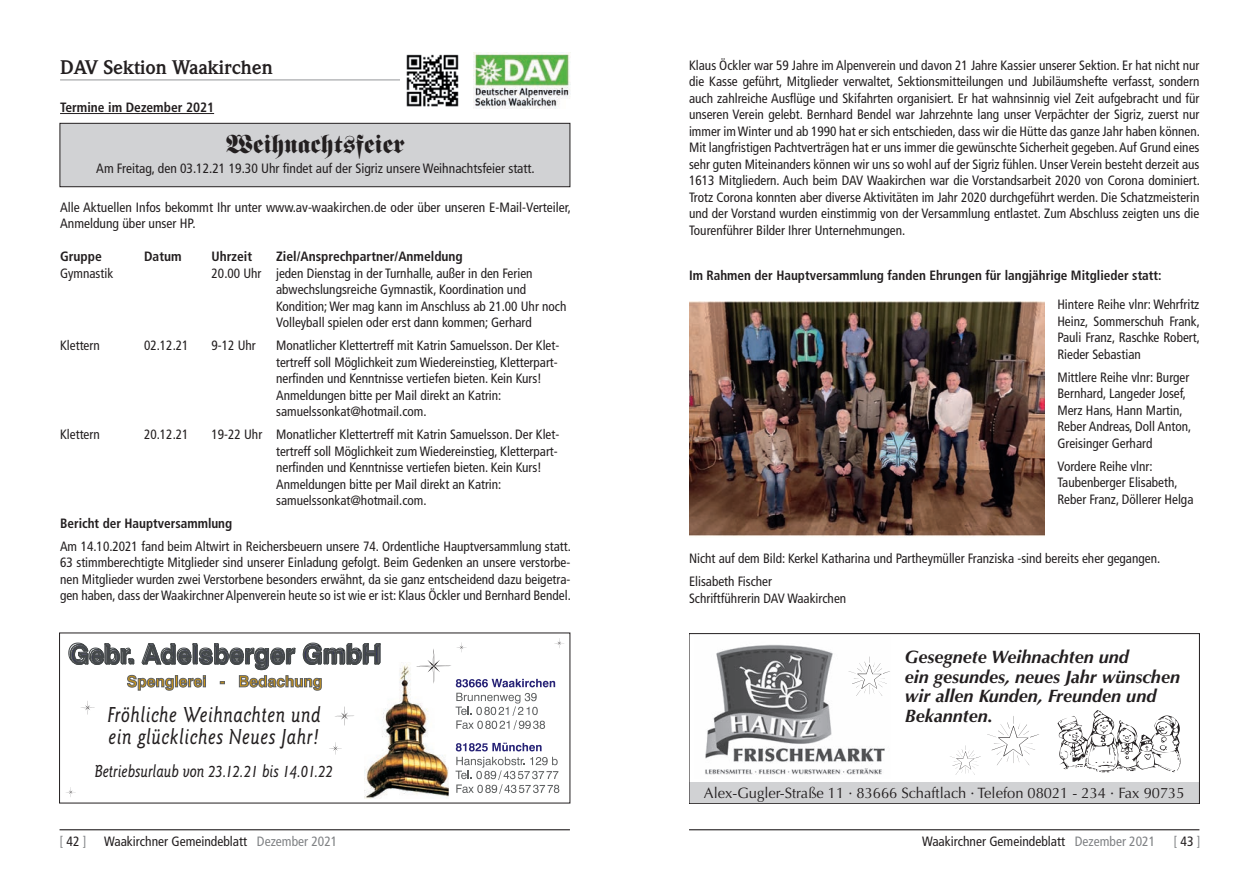
<style>
.page{position:relative;width:1259px;height:893px;background:#fff}
.page>*{position:absolute;margin:0;border:0;box-sizing:border-box;transform-origin:0 0}
.t1{font:25.5px "Fette Fraktur";color:#231f20}
.t2{font:italic 500 22.5px "Goudy Sans";letter-spacing:.03em;color:#231f20;scale:.84 1}
.t3{font:700 19.35px "Weidemann";color:#231f20}
.t4{font:italic 700 18px/19.5px "Optima";color:#231f20}
.t5{font:italic 500 18px "Goudy Sans";color:#231f20;scale:.84 1}
.t6{font:15px "Optima";color:#231f20}
.t7{font:condensed 13.5px/16.5px "Frutiger";color:#231f20}
.t8{font:700 condensed 13.5px "Frutiger";color:#231f20}
.t9{font:condensed 13.5px "Frutiger";color:#808285}
.s1{color:#231f20}
.s2{color:#808285}
</style>
<div class="page">
<hr style="left:60px;top:829px;width:510px;height:1px;background:#231f20">
<hr style="left:689px;top:829px;width:510px;height:1px;background:#231f20">
<div style="left:60px;top:123px;width:510px;height:64px;background:#d1d2d4;border:1px solid #231f20"></div>
<hr style="left:60px;top:80px;width:510px;height:1px;background:#939598">
<hr style="left:60px;top:113px;width:154px;height:1px;background:#231f20">
<div style="left:400px;top:54px;width:74px;height:54px;background:#fff"></div>
<img style="left:406px;top:54px;width:53px;height:53px">
<img style="left:474px;top:53px;width:96px;height:56px">
<img style="left:689px;top:301px;width:355px;height:236px">
<img style="left:705px;top:644px;width:180px;height:131px">
<div style="left:689px;top:782px;width:510px;height:22px;background:#d1d2d4"></div>
<svg style="left:848px;top:656px;width:42px;height:40px"></svg>
<svg style="left:1057px;top:710px;width:123px;height:62px"></svg>
<div style="left:689px;top:634px;width:510px;height:170px;border:1px solid #231f20"></div>
<svg style="left:950px;top:745px;width:31px;height:30px"></svg>
<svg style="left:987px;top:716px;width:52px;height:49px"></svg>
<svg style="left:455px;top:693px;width:90px;height:37px"></svg>
<svg style="left:456px;top:743px;width:85px;height:8px"></svg>
<svg style="left:455px;top:757px;width:104px;height:37px"></svg>
<img style="left:365px;top:662px;width:84px;height:136px">
<svg style="left:69px;top:642px;width:311px;height:84px"></svg>
<svg style="left:329px;top:742px;width:13px;height:13px"></svg>
<svg style="left:416px;top:638px;width:148px;height:49px"></svg>
<svg style="left:66px;top:787px;width:10px;height:10px"></svg>
<h3 class="t3" style="left:60px;top:56px;width:214px">DAV Sektion Waakirchen</h3>
<p class="t8" style="left:60px;top:99px;width:155px">Termine im Dezember 2021</p>
<h1 class="t1" style="left:226px;top:130px;width:180px">Weihnachtsfeier</h1>
<p class="t7" style="left:96px;top:160px;width:440px">Am Freitag, den 03.12.21 19.30 Uhr findet auf der Sigriz unsere Weihnachtsfeier statt.</p>
<p class="t7" style="left:60px;top:199px;width:512px">Alle Aktuellen Infos bekommt Ihr unter www.av-waakirchen.de oder über unseren E-Mail-Verteiler,<br>Anmeldung über unser HP.</p>
<p class="t8" style="left:60px;top:249px;width:43px">Gruppe</p>
<p class="t8" style="left:144px;top:249px;width:39px">Datum</p>
<p class="t8" style="left:212px;top:249px;width:42px">Uhrzeit</p>
<p class="t8" style="left:276px;top:249px;width:188px">Ziel/Ansprechpartner/Anmeldung</p>
<p class="t7" style="left:60px;top:265px;width:55px">Gymnastik</p>
<p class="t7" style="left:276px;top:265px;width:292px;text-indent:-64px">20.00 Uhr jeden Dienstag in der Turnhalle, außer in den Ferien abwechslungsreiche Gymnastik, Koordination und Kondition; Wer mag kann im Anschluss ab 21.00 Uhr noch Volleyball spielen oder erst dann kommen; Gerhard</p>
<p class="t7" style="left:60px;top:337px;width:41px">Klettern</p>
<p class="t7" style="left:144px;top:337px;width:46px">02.12.21</p>
<p class="t7" style="left:212px;top:337px;width:46px">9-12 Uhr</p>
<p class="t7" style="left:276px;top:337px;width:285px">Monatlicher Klettertreff mit Katrin Samuelsson. Der Klet&shy;tertreff soll Möglichkeit zum Wiedereinstieg, Kletterpart&shy;nerfinden und Kenntnisse vertiefen bieten. Kein Kurs!<br>Anmeldungen bitte per Mail direkt an Katrin: samuelssonkat@hotmail.com.</p>
<p class="t7" style="left:60px;top:426px;width:41px">Klettern</p>
<p class="t7" style="left:144px;top:426px;width:46px">20.12.21</p>
<p class="t7" style="left:276px;top:426px;width:285px;text-indent:-65px">19-22 Uhr Monatlicher Klettertreff mit Katrin Samuelsson. Der Klet&shy;tertreff soll Möglichkeit zum Wiedereinstieg, Kletterpart&shy;nerfinden und Kenntnisse vertiefen bieten. Kein Kurs!<br>Anmeldungen bitte per Mail direkt an Katrin: samuelssonkat@hotmail.com.</p>
<p class="t8" style="left:60px;top:515px;width:174px">Bericht der Hauptversammlung</p>
<p class="t7" style="left:60px;top:538px;width:512px;text-align:justify">Am 14.10.2021 fand beim Altwirt in Reichersbeuern unsere 74. Ordentliche Hauptversammlung statt.<br>63 stimmberechtigte Mitglieder sind unserer Einladung gefolgt. Beim Gedenken an unsere verstorbe&shy;nen Mitglieder wurden zwei Verstorbene besonders erwähnt, da sie ganz entscheidend dazu beigetra&shy;gen haben, dass der Waakirchner Alpenverein heute so ist wie er ist: Klaus Öckler und Bernhard Bendel.</p>
<p class="t7" style="left:689px;top:57px;width:512px;text-align:justify">Klaus Öckler war 59 Jahre im Alpenverein und davon 21 Jahre Kassier unserer Sektion. Er hat nicht nur die Kasse geführt, Mitglieder verwaltet, Sektionsmitteilungen und Jubiläumshefte verfasst, sondern auch zahlreiche Ausflüge und Skifahrten organisiert. Er hat wahnsinnig viel Zeit aufgebracht und für unseren Verein gelebt. Bernhard Bendel war Jahrzehnte lang unser Verpächter der Sigriz, zuerst nur immer im Winter und ab 1990 hat er sich entschieden, dass wir die Hütte das ganze Jahr haben können.<br>Mit langfristigen Pachtverträgen hat er uns immer die gewünschte Sicherheit gegeben. Auf Grund eines sehr guten Miteinanders können wir uns so wohl auf der Sigriz fühlen. Unser Verein besteht derzeit aus 1613 Mitgliedern. Auch beim DAV Waakirchen war die Vorstandsarbeit 2020 von Corona dominiert.<br>Trotz Corona konnten aber diverse Aktivitäten im Jahr 2020 durchgeführt werden. Die Schatzmeisterin und der Vorstand wurden einstimmig von der Versammlung entlastet. Zum Abschluss zeigten uns die Tourenführer Bilder Ihrer Unternehmungen.</p>
<p class="t8" style="left:689px;top:268px;width:474px">Im Rahmen der Hauptversammlung fanden Ehrungen für langjährige Mitglieder statt:</p>
<p class="t7" style="left:1057px;top:296px;width:144px;text-align:justify">Hintere Reihe vlnr: Wehrfritz Heinz, Sommerschuh Frank, Pauli Franz, Raschke Robert, Rieder Sebastian</p>
<p class="t7" style="left:1057px;top:369px;width:135px">Mittlere Reihe vlnr: Burger<br>Bernhard, Langeder Josef,<br>Merz Hans, Hann Martin,<br>Reber Andreas, Doll Anton,<br>Greisinger Gerhard</p>
<p class="t7" style="left:1057px;top:458px;width:138px">Vordere Reihe vlnr:<br>Taubenberger Elisabeth,<br>Reber Franz, Döllerer Helga</p>
<p class="t7" style="left:689px;top:547px;width:473px;line-height:23px">Nicht auf dem Bild: Kerkel Katharina und Partheymüller Franziska -sind bereits eher gegangen.<br>Elisabeth Fischer</p>
<p class="t7" style="left:689px;top:590px;width:159px">Schriftführerin DAV Waakirchen</p>
<h3 class="t4" style="left:904px;top:647px;width:277px">Gesegnete Weihnachten und<br>ein gesundes, neues Jahr wünschen wir allen Kunden, Freunden und</h3>
<h2 class="t2" style="left:107px;top:702px;width:255px">Fröhliche Weihnachten und</h2>
<h3 class="t4" style="left:904px;top:706px;width:90px">Bekannten.</h3>
<h2 class="t2" style="left:108px;top:724px;width:253px">ein glückliches Neues Jahr!</h2>
<h3 class="t5" style="left:95px;top:761px;width:285px">Betriebsurlaub von 23.12.21 bis 14.01.22</h3>
<p class="t6" style="left:704px;top:784px;width:482px">Alex-Gugler-Straße 11 · 83666 Schaftlach · Telefon 08021 - 234 · Fax 90735</p>
<p class="t9" style="left:60px;top:833px;width:29px">[<span class="s1">42</span>]</p>
<p class="t7" style="left:104px;top:833px;width:235px">Waakirchner Gemeindeblatt <span class="s2">Dezember 2021</span></p>
<p class="t7" style="left:922px;top:833px;width:235px">Waakirchner Gemeindeblatt <span class="s2">Dezember 2021</span></p>
<p class="t9" style="left:1173px;top:833px;width:29px">[<span class="s1">43</span>]</p>
</div>
